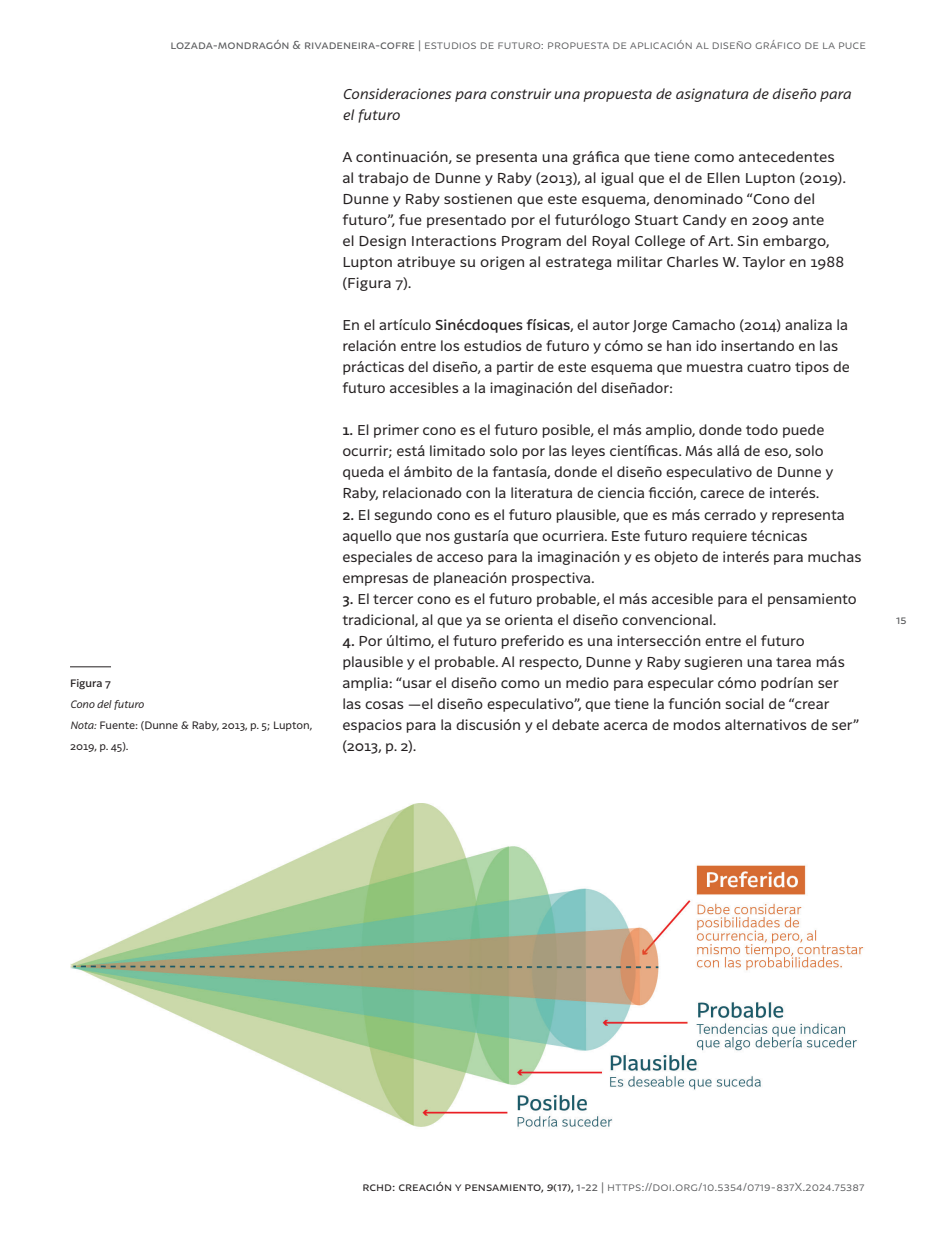
<style>
.page{position:relative;width:943px;height:1241px;background:#fff}
.page>*{position:absolute;margin:0;border:0;box-sizing:border-box;transform-origin:0 0}
.Texto{font:14px/21px "Latina";color:#231f20}
.Texto-2{font:italic 14px/21px "Latina";color:#231f20}
.t1{font:300 11.38px "Latina";color:#57585a}
.t2{font:11.38px "Latina";color:#57585a}
.Nota_al_margen{font:10.5px/21px "Latina";letter-spacing:-.005em;color:#231f20}
.s1{font-weight:400}
.s2{font-weight:500}
.s3{font-style:italic}
.s4{font-weight:400;color:#231f20}
.s5{font-weight:400;font-style:italic;color:#231f20}
</style>
<div class="page">
<img style="left:70px;top:803px;width:794px;height:324px">
<hr style="left:70px;top:666px;width:41px;height:1px;background:#231f20">
<p class="t1" style="left:170px;top:38px;width:697px"><span class="s1">lozada-mondragón &amp; rivadeneira-cofre |</span> estudios de futuro: propuesta de aplicación al diseño gráfico de la puce</p>
<p class="Nota_al_margen" style="left:70px;top:673px;width:244px"><span class="s2">Figura 7<br></span><span class="s3">Cono del futuro<br>Nota:</span> Fuente: (Dunne &amp; Raby, 2013, p. 5; Lupton,<br>2019, p. 45).</p>
<p class="Texto-2" style="left:342px;top:84px;width:510px">Consideraciones para construir una propuesta de asignatura de diseño para el futuro</p>
<p class="Texto" style="left:342px;top:147px;width:505px">A continuación, se presenta una gráfica que tiene como antecedentes al trabajo de Dunne y Raby (2013), al igual que el de Ellen Lupton (2019).<br>Dunne y Raby sostienen que este esquema, denominado “Cono del futuro”, fue presentado por el futurólogo Stuart Candy en 2009 ante<br>el Design Interactions Program del Royal College of Art. Sin embargo, Lupton atribuye su origen al estratega militar Charles W. Taylor en 1988 (Figura 7).</p>
<p class="Texto" style="left:342px;top:315px;width:509px">En el artículo <span class="s2">Sinécdoques físicas</span>, el autor Jorge Camacho (2014) analiza la relación entre los estudios de futuro y cómo se han ido insertando en las prácticas del diseño, a partir de este esquema que muestra cuatro tipos de futuro accesibles a la imaginación del diseñador:</p>
<p class="Texto" style="left:342px;top:420px;width:492px"><span class="s2">1.</span> El primer cono es el futuro posible, el más amplio, donde todo puede ocurrir; está limitado solo por las leyes científicas. Más allá de eso, solo queda el ámbito de la fantasía, donde el diseño especulativo de Dunne y Raby, relacionado con la literatura de ciencia ficción, carece de interés.</p>
<p class="Texto" style="left:342px;top:504px;width:520px"><span class="s2">2.</span> El segundo cono es el futuro plausible, que es más cerrado y representa aquello que nos gustaría que ocurriera. Este futuro requiere técnicas especiales de acceso para la imaginación y es objeto de interés para muchas empresas de planeación prospectiva.</p>
<p class="Texto" style="left:342px;top:588px;width:516px"><span class="s2">3.</span> El tercer cono es el futuro probable, el más accesible para el pensamiento tradicional, al que ya se orienta el diseño convencional.</p>
<p class="Texto" style="left:342px;top:630px;width:518px"><span class="s2">4.</span> Por último, el futuro preferido es una intersección entre el futuro plausible y el probable. Al respecto, Dunne y Raby sugieren una tarea más amplia: “usar el diseño como un medio para especular cómo podrían ser las cosas —el diseño especulativo”, que tiene la función social de “crear espacios para la discusión y el debate acerca de modos alternativos de ser” (2013, p. 2).</p>
<p class="t2" style="left:896px;top:614px;width:12px">15</p>
<p class="t1" style="left:362px;top:1180px;width:504px"><span class="s4">rchd: creación y pensamiento,</span> <span class="s5">9</span><span class="s4">(17),</span> <span class="s1">1-22 |</span> https://doi.org/10.5354/0719-837X.2024.75387</p>
</div>
